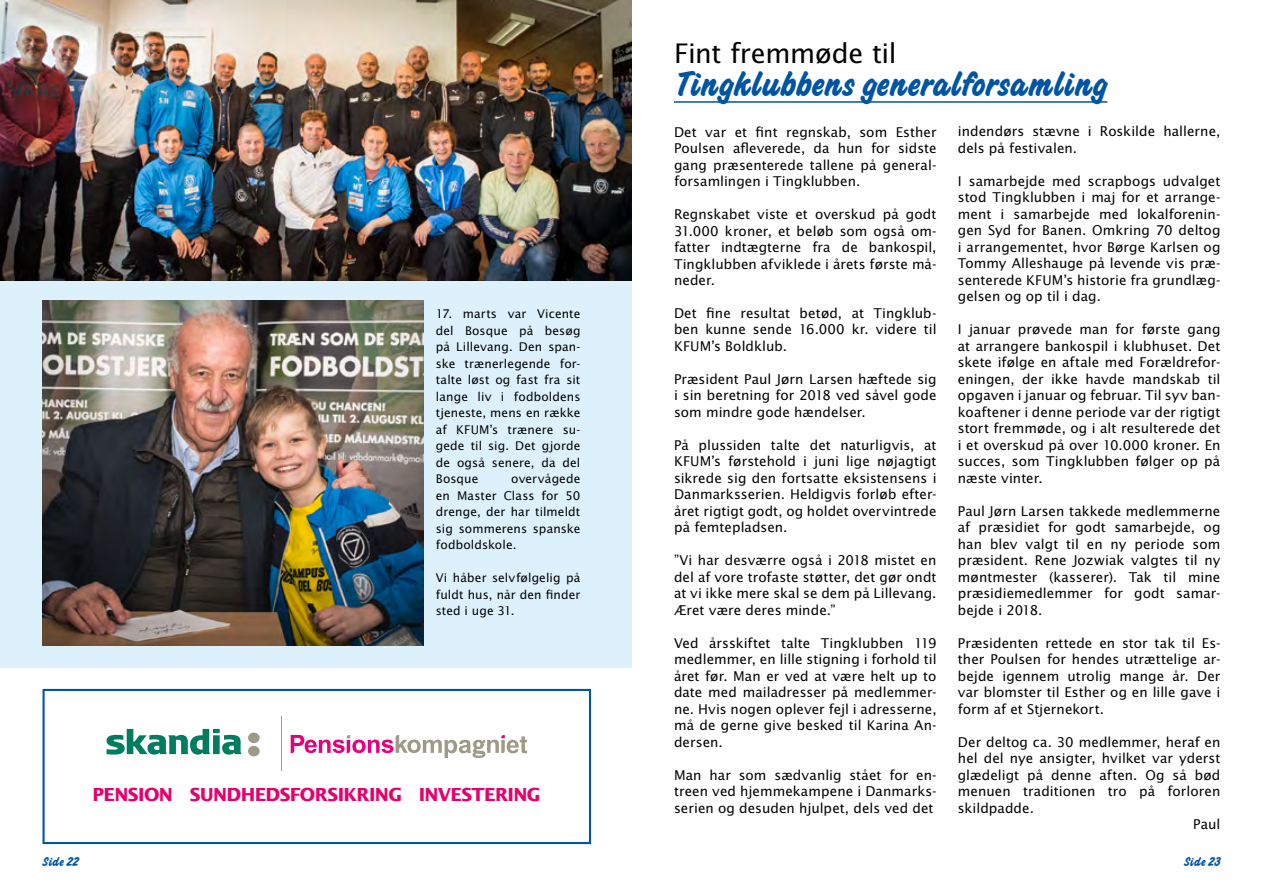
<style>
.page{position:relative;width:1263px;height:893px;background:#fff}
.page>*{position:absolute;margin:0;border:0;box-sizing:border-box;transform-origin:0 0}
.t1{font:37.5px "Challenge Bold Plain";letter-spacing:-.005em;color:#0054a4}
.t2{font:27px "Lucida Sans Std";letter-spacing:-.015em;color:#000}
.t3{font:700 18px "Lucida Sans Std";letter-spacing:-.035em;color:#e5006e}
.t4{font:13.5px/16.5px "Lucida Sans Std";letter-spacing:.005em;color:#000;text-align:justify}
.t5{font:13.5px "Challenge Bold Plain";letter-spacing:.01em;color:#0054a4}
.t6{font:12px/16.5px "Lucida Sans Std";letter-spacing:.01em;color:#000;text-align:justify}
</style>
<div class="page">
<div style="left:43px;top:689px;width:548px;height:155px;background:#fff;border:2px solid #0054a4"></div>
<svg style="left:107px;top:729px;width:135px;height:26px"></svg>
<svg style="left:248px;top:733px;width:12px;height:23px"></svg>
<hr style="left:281px;top:716px;width:1px;height:54px;background:#9d9a87">
<svg style="left:291px;top:735px;width:236px;height:23px"></svg>
<div style="left:0;top:259px;width:631px;height:409px;background:#ddf1fd"></div>
<img style="left:0;top:0;width:631px;height:281px">
<img style="left:43px;top:301px;width:380px;height:344px">
<hr style="left:674px;top:101px;width:433px;height:2px;background:#0054a4">
<p class="t6" style="left:436px;top:306px;width:146px">17. marts var Vicente del Bosque på besøg på Lillevang. Den span&shy;ske trænerlegende for&shy;talte løst og fast fra sit lange liv i fodboldens tjeneste, mens en række af KFUM’s trænere su&shy;gede til sig. Det gjorde de også senere, da del Bosque</p>
<p class="t6" style="left:436px;top:471px;width:146px;text-indent:75px">overvågede en Master Class for 50 drenge, der har tilmeldt sig sommerens spanske fodboldskole.</p>
<p class="t6" style="left:436px;top:570px;width:146px">Vi håber selvfølgelig på fuldt hus, når den finder sted i uge 31.</p>
<h3 class="t3" style="left:93px;top:785px;width:449px">PENSION SUNDHEDSFORSIKRING INVESTERING</h3>
<h2 class="t2" style="left:674px;top:38px;width:224px">Fint fremmøde til</h2>
<h1 class="t1" style="left:674px;top:61px;width:435px">Tingklubbens generalforsamling</h1>
<p class="t4" style="left:674px;top:124px;width:264px">Det var et fint regnskab, som Esther Poulsen afleverede, da hun for sidste gang præsenterede tallene på general&shy;forsamlingen i Tingklubben.</p>
<p class="t4" style="left:674px;top:206px;width:264px">Regnskabet viste et overskud på godt 31.000 kroner, et beløb som også om&shy;fatter indtægterne fra de bankospil, Tingklubben afviklede i årets første må&shy;neder.</p>
<p class="t4" style="left:674px;top:305px;width:264px">Det fine resultat betød, at Tingklub&shy;ben kunne sende 16.000 kr. videre til KFUM’s Boldklub.</p>
<p class="t4" style="left:674px;top:371px;width:264px">Præsident Paul Jørn Larsen hæftede sig i sin beretning for 2018 ved såvel gode som mindre gode hændelser.</p>
<p class="t4" style="left:674px;top:437px;width:264px">På plussiden talte det naturligvis, at KFUM’s førstehold i juni lige nøjagtigt sikrede sig den fortsatte eksistensens i Danmarksserien. Heldigvis forløb efter&shy;året rigtigt godt, og holdet overvintrede på femtepladsen.</p>
<p class="t4" style="left:674px;top:553px;width:264px">”Vi har desværre også i 2018 mistet en del af vore trofaste støtter, det gør ondt at vi ikke mere skal se dem på Lillevang.<br>Æret være deres minde.”</p>
<p class="t4" style="left:674px;top:635px;width:264px">Ved årsskiftet talte Tingklubben 119 medlemmer, en lille stigning i forhold til året før. Man er ved at være helt up to date med mailadresser på medlemmer&shy;ne. Hvis nogen oplever fejl i adresserne, må de gerne give besked til Karina An&shy;dersen.</p>
<p class="t4" style="left:674px;top:767px;width:264px">Man har som sædvanlig stået for en&shy;treen ved hjemmekampene i Danmarks&shy;serien og desuden hjulpet, dels ved det</p>
<p class="t4" style="left:958px;top:123px;width:264px">indendørs stævne i Roskilde hallerne, dels på festivalen.</p>
<p class="t4" style="left:958px;top:173px;width:264px">I samarbejde med scrapbogs udvalget stod Tingklubben i maj for et arrange&shy;ment i samarbejde med lokalforenin&shy;gen Syd for Banen. Omkring 70 deltog i arrangementet, hvor Børge Karlsen og Tommy Alleshauge på levende vis præ&shy;senterede KFUM’s historie fra grundlæg&shy;gelsen og op til i dag.</p>
<p class="t4" style="left:958px;top:321px;width:264px">I januar prøvede man for første gang at arrangere bankospil i klubhuset. Det skete ifølge en aftale med Forældrefor&shy;eningen, der ikke havde mandskab til opgaven i januar og februar. Til syv ban&shy;koaftener i denne periode var der rigtigt stort fremmøde, og i alt resulterede det i et overskud på over 10.000 kroner. En succes, som Tingklubben følger op på næste vinter.</p>
<p class="t4" style="left:958px;top:503px;width:264px">Paul Jørn Larsen takkede medlemmerne af præsidiet for godt samarbejde, og han blev valgt til en ny periode som præsident. Rene Jozwiak valgtes til ny møntmester (kasserer). Tak til mine præsidiemedlemmer for godt samar&shy;bejde i 2018.</p>
<p class="t4" style="left:958px;top:635px;width:264px">Præsidenten rettede en stor tak til Es&shy;ther Poulsen for hendes utrættelige ar&shy;bejde igennem utrolig mange år. Der var blomster til Esther og en lille gave i form af et Stjernekort.</p>
<p class="t4" style="left:958px;top:734px;width:264px">Der deltog ca. 30 medlemmer, heraf en</p>
<p class="t4" style="left:958px;top:750px;width:264px">hel del nye ansigter, hvilket var yderst</p>
<p class="t4" style="left:958px;top:767px;width:264px">glædeligt på denne aften. Og så bød</p>
<p class="t4" style="left:958px;top:783px;width:264px">menuen traditionen tro på forloren</p>
<p class="t4" style="left:958px;top:800px;width:78px">skildpadde.</p>
<p class="t4" style="left:1193px;top:816px;width:29px">Paul</p>
<p class="t5" style="left:43px;top:853px;width:38px">Side 22</p>
<p class="t5" style="left:1184px;top:853px;width:38px">Side 23</p>
</div>
